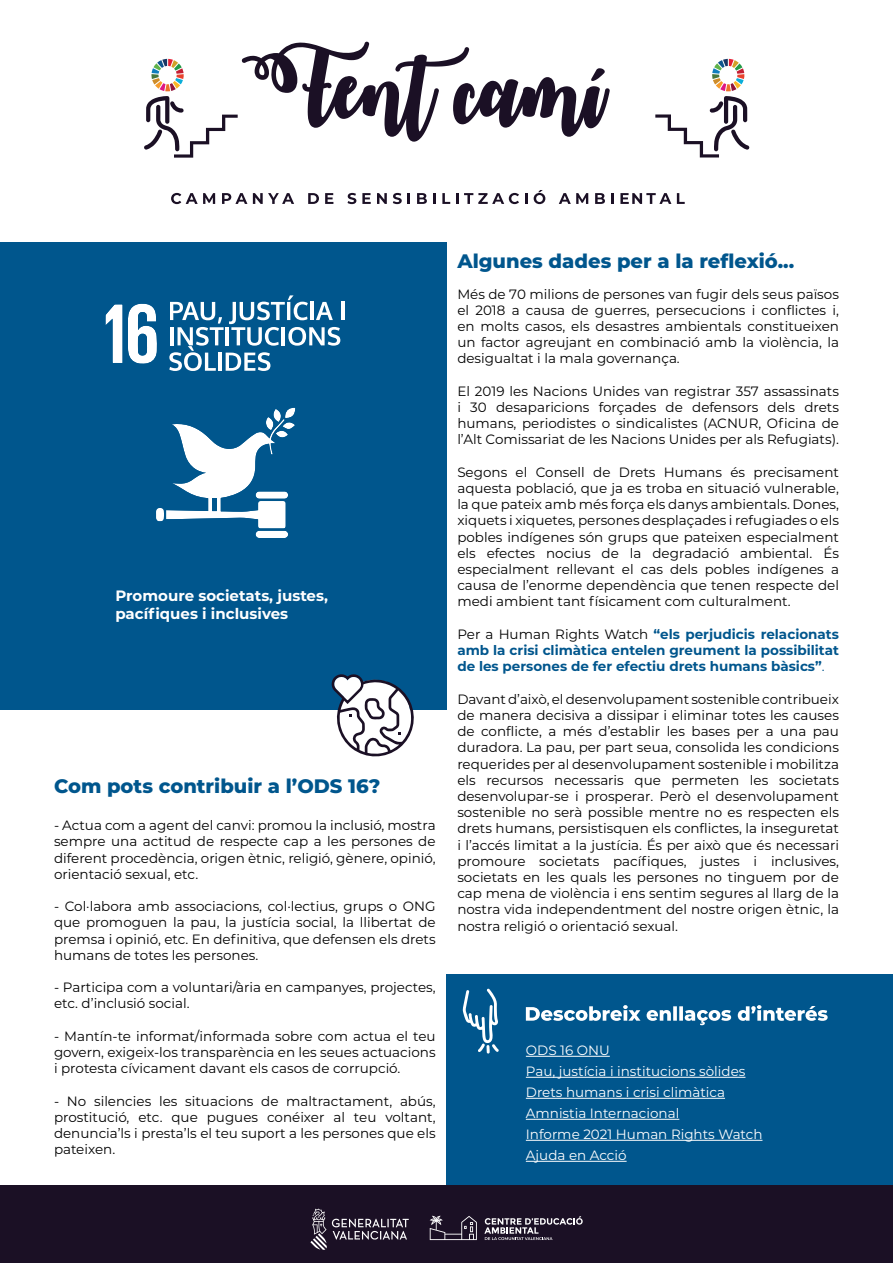
<style>
.page{position:relative;width:893px;height:1263px;background:#fff}
.page>*{position:absolute;margin:0;border:0;box-sizing:border-box;transform-origin:0 0}
.t1{font:800 19.5px "Montserrat";color:#00568d}
.t2{font:700 15px/18px "Montserrat";color:#fff}
.t3{font:13.5px/16.2px "Montserrat";color:#000;text-align:justify}
.t4{font:700 13.5px/16.2px "Montserrat";color:#00568d;text-align:justify}
.t5{font:13.5px/21px "Montserrat";color:#fff}
.s1{font-weight:400;color:#000}
.s2{font-weight:400}
</style>
<div class="page">
<div style="left:0;top:242px;width:446px;height:468px;background:#00568d"></div>
<div style="left:446px;top:974px;width:447px;height:212px;background:#00568d"></div>
<svg style="left:526px;top:1005px;width:302px;height:20px"></svg>
<div style="left:0;top:1186px;width:892px;height:77px;background:#1b1025"></div>
<svg style="left:171px;top:193px;width:44px;height:11px"></svg>
<svg style="left:222px;top:193px;width:25px;height:11px"></svg>
<svg style="left:253px;top:193px;width:41px;height:11px"></svg>
<svg style="left:308px;top:193px;width:11px;height:11px"></svg>
<svg style="left:325px;top:193px;width:8px;height:11px"></svg>
<svg style="left:347px;top:193px;width:9px;height:11px"></svg>
<svg style="left:362px;top:193px;width:9px;height:11px"></svg>
<svg style="left:377px;top:193px;width:10px;height:11px"></svg>
<svg style="left:393px;top:193px;width:9px;height:11px"></svg>
<svg style="left:408px;top:193px;width:2px;height:11px"></svg>
<svg style="left:417px;top:193px;width:10px;height:11px"></svg>
<svg style="left:433px;top:193px;width:3px;height:11px"></svg>
<svg style="left:442px;top:193px;width:8px;height:11px"></svg>
<svg style="left:456px;top:193px;width:2px;height:11px"></svg>
<svg style="left:464px;top:193px;width:55px;height:11px"></svg>
<svg style="left:525px;top:193px;width:2px;height:11px"></svg>
<svg style="left:534px;top:190px;width:11px;height:14px"></svg>
<svg style="left:559px;top:193px;width:29px;height:11px"></svg>
<svg style="left:595px;top:193px;width:10px;height:11px"></svg>
<svg style="left:611px;top:193px;width:3px;height:11px"></svg>
<svg style="left:677px;top:193px;width:8px;height:11px"></svg>
<svg style="left:144px;top:42px;width:466px;height:116px"></svg>
<svg style="left:655px;top:59px;width:94px;height:98px"></svg>
<svg style="left:310px;top:1208px;width:99px;height:42px"></svg>
<svg style="left:484px;top:1216px;width:99px;height:24px"></svg>
<svg style="left:430px;top:1216px;width:47px;height:24px"></svg>
<svg style="left:620px;top:193px;width:51px;height:11px"></svg>
<svg style="left:463px;top:988px;width:36px;height:65px"></svg>
<svg style="left:331px;top:674px;width:83px;height:83px"></svg>
<svg style="left:105px;top:301px;width:240px;height:237px"></svg>
<hr style="left:342px;top:302px;width:3px;height:18px;background:#fff">
<svg style="left:169px;top:295px;width:171px;height:76px"></svg>
<hr style="left:526px;top:1056px;width:84px;height:1px;background:#fff">
<hr style="left:526px;top:1077px;width:219px;height:1px;background:#fff">
<hr style="left:526px;top:1098px;width:199px;height:1px;background:#fff">
<hr style="left:526px;top:1119px;width:153px;height:1px;background:#fff">
<hr style="left:526px;top:1140px;width:236px;height:1px;background:#fff">
<hr style="left:526px;top:1161px;width:101px;height:1px;background:#fff">
<p class="t2" style="left:115px;top:586px;width:214px">Promoure societats, justes, pacífiques i inclusives</p>
<h1 class="t1" style="left:54px;top:772px;width:328px">Com pots contribuir a l’ODS 16?</h1>
<p class="t3" style="left:54px;top:817px;width:383px">- Actua com a agent del canvi: promou la inclusió, mostra sempre una actitud de respecte cap a les persones de diferent procedència, origen ètnic, religió, gènere, opinió, orientació sexual, etc.</p>
<p class="t3" style="left:54px;top:898px;width:383px">- Col·labora amb associacions, col·lectius, grups o ONG que promoguen la pau, la justícia social, la llibertat de premsa i opinió, etc. En definitiva, que defensen els drets humans de totes les persones.</p>
<p class="t3" style="left:54px;top:979px;width:383px">- Participa com a voluntari/ària en campanyes, projectes, etc. d’inclusió social.</p>
<p class="t3" style="left:54px;top:1027px;width:383px">- Mantín-te informat/informada sobre com actua el teu govern, exigeix-los transparència en les seues actuacions i protesta cívicament davant els casos de corrupció.</p>
<p class="t3" style="left:54px;top:1092px;width:383px">- No silencies les situacions de maltractament, abús, prostitució, etc. que pugues conéixer al teu voltant, denuncia’ls i presta’ls el teu suport a les persones que els pateixen.</p>
<h1 class="t1" style="left:457px;top:246px;width:338px">Algunes dades per a la reflexió...</h1>
<p class="t3" style="left:457px;top:285px;width:383px">Més de 70 milions de persones van fugir dels seus països el 2018 a causa de guerres, persecucions i conflictes i, en molts casos, els desastres ambientals constitueixen un factor agreujant en combinació amb la violència, la desigualtat i la mala governança.</p>
<p class="t3" style="left:457px;top:382px;width:383px">El 2019 les Nacions Unides van registrar 357 assassinats i 30 desaparicions forçades de defensors dels drets humans, periodistes o sindicalistes (ACNUR, Oficina de l’Alt Comissariat de les Nacions Unides per als Refugiats).</p>
<p class="t3" style="left:457px;top:463px;width:383px">Segons el Consell de Drets Humans és precisament aquesta població, que ja es troba en situació vulnerable, la que pateix amb més força els danys ambientals. Dones, xiquets i xiquetes, persones desplaçades i refugiades o els pobles indígenes són grups que pateixen especialment els efectes nocius de la degradació ambiental. És especialment rellevant el cas dels pobles indígenes a causa de l’enorme dependència que tenen respecte del medi ambient tant físicament com culturalment.</p>
<p class="t4" style="left:457px;top:625px;width:383px"><span class="s1">Per a Human Rights Watch</span> “els perjudicis relacionats amb la crisi climàtica entelen greument la possibilitat de les persones de fer efectiu drets humans bàsics”<span class="s2">.</span></p>
<p class="t3" style="left:457px;top:690px;width:383px">Davant d’això, el desenvolupament sostenible contribueix de manera decisiva a dissipar i eliminar totes les causes de conflicte, a més d’establir les bases per a una pau duradora. La pau, per part seua, consolida les condicions requerides per al desenvolupament sostenible i mobilitza els recursos necessaris que permeten les societats desenvolupar-se i prosperar. Però el desenvolupament sostenible no serà possible mentre no es respecten els drets humans, persistisquen els conflictes, la inseguretat i l’accés limitat a la justícia. És per això que és necessari promoure societats pacífiques, justes i inclusives, societats en les quals les persones no tinguem por de cap mena de violència i ens sentim segures al llarg de la nostra vida independentment del nostre origen ètnic, la nostra religió o orientació sexual.</p>
<p class="t5" style="left:526px;top:1039px;width:238px">ODS 16 ONU<br>Pau, justícia i institucions sòlides<br>Drets humans i crisi climàtica<br>Amnistia Internacional<br>Informe 2021 Human Rights Watch<br>Ajuda en Acció</p>
</div>
